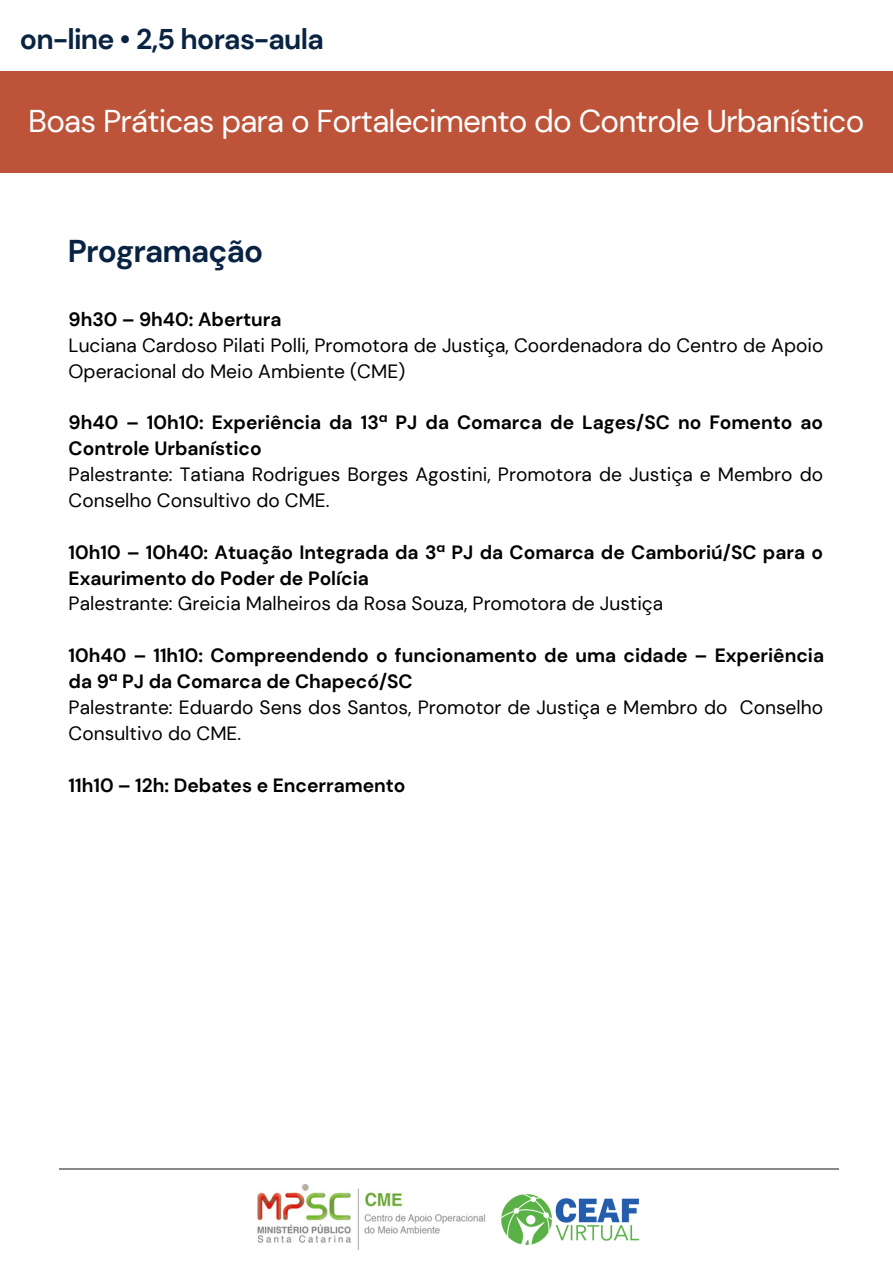
<style>
.page{position:relative;width:893px;height:1264px;background:#fff}
.page>*{position:absolute;margin:0;border:0;box-sizing:border-box;transform-origin:0 0}
.t1{font:31.5px "DM Sans";letter-spacing:-.025em;color:#fff}
.t2{font:700 31.5px "DM Sans";letter-spacing:-.025em;color:#092342}
.t3{font:700 28.5px "DM Sans";letter-spacing:-.025em;color:#092342}
.t4{font:19.2px/25.8px "DM Sans";color:#000}
.t5{font:700 19.2px/25.8px "DM Sans";color:#000}
</style>
<div class="page">
<div style="left:0;top:71px;width:892px;height:101px;background:#bd543a"></div>
<hr style="left:59px;top:1168px;width:779px;height:1px;background:#898987">
<img style="left:501px;top:1194px;width:139px;height:51px">
<img style="left:257px;top:1184px;width:228px;height:65px">
<h2 class="t3" style="left:20px;top:20px;width:305px">on-line • 2,5 horas-aula</h2>
<h1 class="t1" style="left:28px;top:101px;width:837px">Boas Práticas para o Fortalecimento do Controle Urbanístico</h1>
<h1 class="t2" style="left:68px;top:230px;width:197px">Programação</h1>
<p class="t5" style="left:69px;top:306px;width:214px">9h30 – 9h40: Abertura</p>
<p class="t4" style="left:69px;top:332px;width:756px">Luciana Cardoso Pilati Polli, Promotora de Justiça, Coordenadora do Centro de Apoio<br>Operacional do Meio Ambiente (CME)</p>
<p class="t5" style="left:69px;top:410px;width:756px">9h40 – 10h10: Experiência da 13ª PJ da Comarca de Lages/SC no Fomento ao<br>Controle Urbanístico</p>
<p class="t4" style="left:69px;top:461px;width:756px">Palestrante: Tatiana Rodrigues Borges Agostini, Promotora de Justiça e Membro do<br>Conselho Consultivo do CME.</p>
<p class="t5" style="left:69px;top:539px;width:756px">10h10 – 10h40: Atuação Integrada da 3ª PJ da Comarca de Camboriú/SC para o<br>Exaurimento do Poder de Polícia</p>
<p class="t4" style="left:69px;top:591px;width:596px">Palestrante: Greicia Malheiros da Rosa Souza, Promotora de Justiça</p>
<p class="t5" style="left:69px;top:642px;width:757px">10h40 – 11h10: Compreendendo o funcionamento de uma cidade – Experiência da 9ª PJ da Comarca de Chapecó/SC</p>
<p class="t4" style="left:69px;top:694px;width:756px">Palestrante: Eduardo Sens dos Santos, Promotor de Justiça e Membro do Conselho<br>Consultivo do CME.</p>
<p class="t5" style="left:69px;top:772px;width:338px">11h10 – 12h: Debates e Encerramento</p>
</div>
